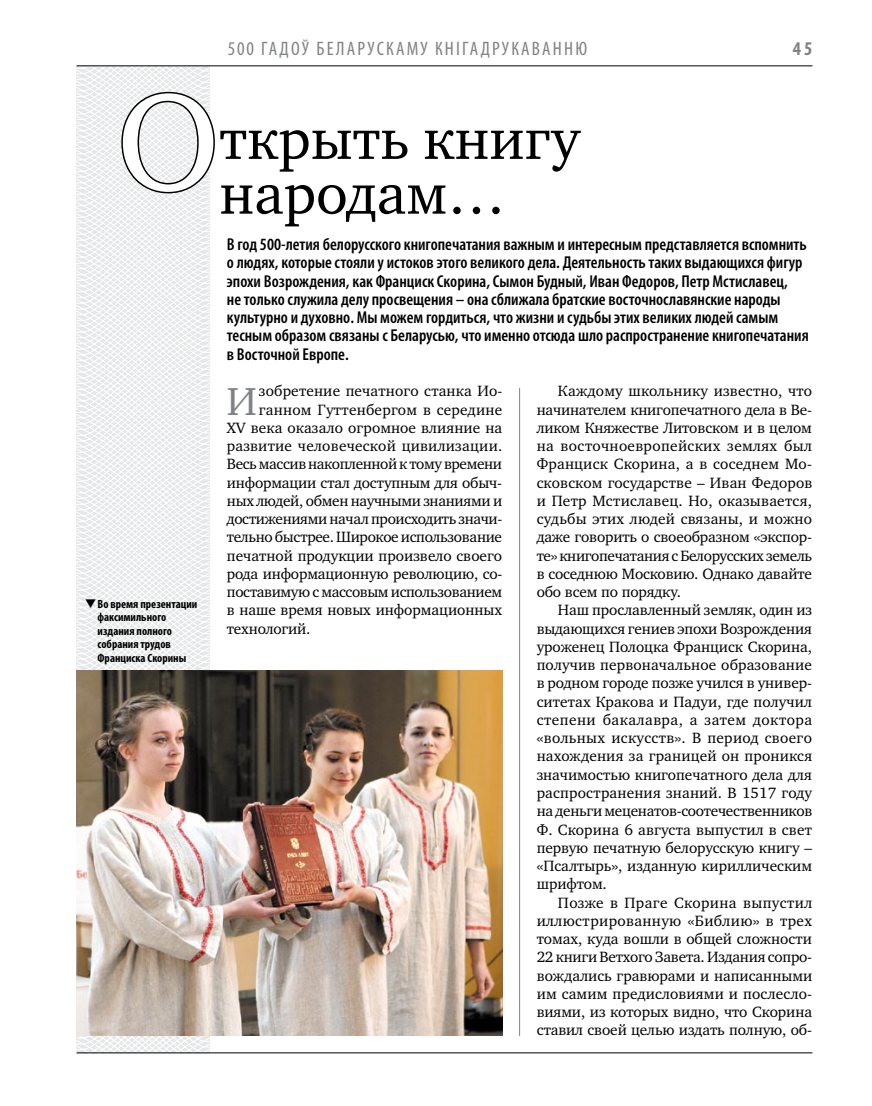
<style>
.page{position:relative;width:872px;height:1106px;background:#fff}
.page>*{position:absolute;margin:0;border:0;box-sizing:border-box;transform-origin:0 0}
.t1{font:140.1px "Charter C";color:#fff}
.t2{font:58.5px/54.8px "Charter C";color:#000}
.t3{font:40.05px "Charter C";color:#808285}
.t4{font:condensed 19.5px "Myriad Pro";letter-spacing:.11em;color:#808285}
.t5{font:700 condensed 19.5px "Myriad Pro";color:#808285}
.t6{font:600 condensed 17.25px/18.3px "Myriad Pro";color:#000}
.t7{font:15.3px/18.3px "Charter C";letter-spacing:-.005em;color:#000;text-align:justify}
.t8{font:15.3px "Charter C";letter-spacing:-.025em;color:#000}
.t9{font:15.3px "Charter C";letter-spacing:.015em;color:#000}
.t10{font:700 condensed 12px/13.5px "Myriad Pro";color:#000}
</style>
<div class="page">
<svg style="left:76px;top:65px;width:192px;height:989px"></svg>
<hr style="left:519px;top:388px;width:1px;height:648px;background:#808285">
<svg style="left:120px;top:90px;width:96px;height:105px"></svg>
<img style="left:76px;top:670px;width:426px;height:365px">
<hr style="left:77px;top:65px;width:735px;height:1px;background:#000">
<hr style="left:77px;top:1052px;width:735px;height:1px;background:#000">
<svg style="left:96px;top:607px;width:12px;height:1px"></svg>
<p class="t4" style="left:228px;top:37px;width:361px">500 гадоў беларускаму кнігадрукаванню</p>
<p class="t5" style="left:793px;top:37px;width:21px">45</p>
<h1 class="t1" style="left:117px;top:65px;width:104px">О</h1>
<h2 class="t2" style="left:219px;top:112px;width:362px">ткрыть книгу народам…</h2>
<p class="t6" style="left:227px;top:235px;width:583px">В год 500-летия белорусского книгопечатания важным и интересным представляется вспомнить о людях, которые стояли у истоков этого великого дела. Деятельность таких выдающихся фигур эпохи Возрождения, как Франциск Скорина, Сымон Будный, Иван Федоров, Петр Мстиславец,<br>не только служила делу просвещения – она сближала братские восточнославянские народы культурно и духовно. Мы можем гордиться, что жизни и судьбы этих великих людей самым тесным образом связаны с Беларусью, что именно отсюда шло распространение книгопечатания в Восточной Европе.</p>
<p class="t10" style="left:98px;top:596px;width:101px;text-indent:-13px">❑Во время презентации факсимильного издания полного собрания трудов<br>Франциска Скорины</p>
<h3 class="t3" style="left:227px;top:379px;width:32px">И</h3>
<p class="t7" style="left:259px;top:382px;width:245px">зобретение печатного станка Ио-</p>
<p class="t9" style="left:259px;top:401px;width:245px">ганном Гуттенбергом в середине</p>
<p class="t7" style="left:227px;top:418px;width:277px">XV века оказало огромное влияние на</p>
<p class="t9" style="left:227px;top:437px;width:277px">развитие человеческой цивилизации.</p>
<p class="t8" style="left:227px;top:455px;width:277px">Весь массив накопленной к тому времени</p>
<p class="t7" style="left:227px;top:473px;width:277px">информации стал доступным для обыч-</p>
<p class="t7" style="left:227px;top:491px;width:277px">ных людей, обмен научными знаниями и</p>
<p class="t8" style="left:227px;top:510px;width:277px">достижениями начал происходить значи-</p>
<p class="t8" style="left:227px;top:529px;width:277px">тельно быстрее. Широкое использование</p>
<p class="t7" style="left:227px;top:546px;width:277px">печатной продукции произвело своего</p>
<p class="t7" style="left:227px;top:564px;width:277px">рода информационную революцию, со-</p>
<p class="t8" style="left:227px;top:583px;width:277px">поставимую с массовым использованием</p>
<p class="t7" style="left:227px;top:601px;width:277px">в наше время новых информационных</p>
<p class="t7" style="left:227px;top:619px;width:85px">технологий.</p>
<p class="t7" style="left:537px;top:382px;width:277px;text-indent:21px">Каждому школьнику известно, что начинателем книгопечатного дела в Ве&shy;ликом Княжестве Литовском и в целом на восточноевропейских землях был Франциск Скорина, а в соседнем Мо&shy;сковском государстве – Иван Федоров и Петр Мстиславец. Но, оказывается, судьбы этих людей связаны, и можно даже говорить о своеобразном «экспор&shy;те» книгопечатания с Белорусских земель в соседнюю Московию. Однако давайте обо всем по порядку.</p>
<p class="t7" style="left:537px;top:601px;width:277px;text-indent:21px">Наш прославленный земляк, один из выдающихся гениев эпохи Возрождения уроженец Полоцка Франциск Скорина, получив первоначальное образование в родном городе позже учился в универ&shy;ситетах Кракова и Падуи, где получил степени бакалавра, а затем доктора «вольных искусств». В период своего нахождения за границей он проникся значимостью книгопечатного дела для распространения знаний. В 1517 году на деньги меценатов-соотечественников Ф. Скорина 6 августа выпустил в свет первую печатную белорусскую книгу – «Псалтырь», изданную кириллическим шрифтом.</p>
<p class="t7" style="left:537px;top:893px;width:277px;text-indent:21px">Позже в Праге Скорина выпустил иллюстрированную «Библию» в трех томах, куда вошли в общей сложности 22 книги Ветхого Завета. Издания сопро&shy;вождались гравюрами и написанными им самим предисловиями и послесло&shy;виями, из которых видно, что Скорина ставил своей целью издать полную, об-</p>
</div>
